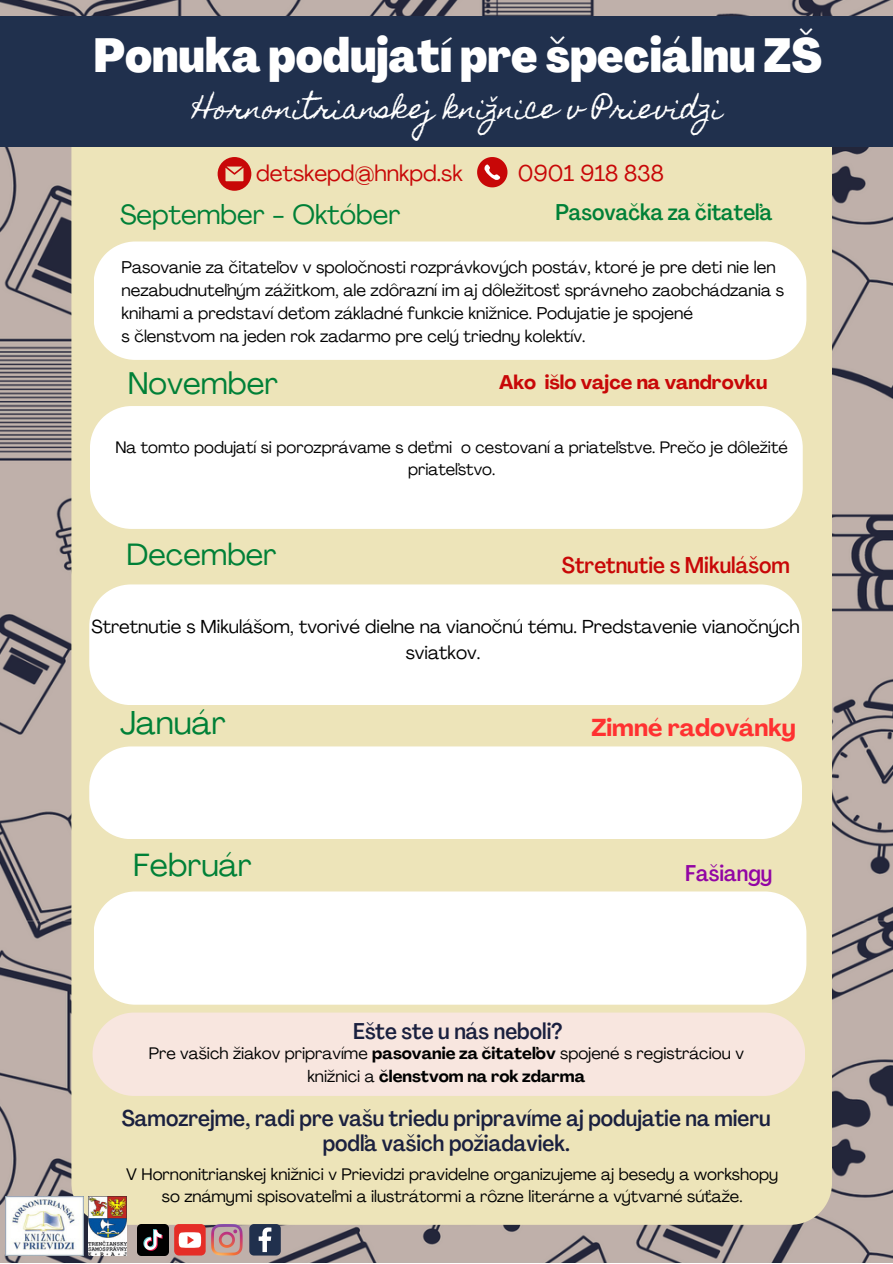
<style>
.page{position:relative;width:893px;height:1264px;background:#fff}
.page>*{position:absolute;margin:0;border:0;box-sizing:border-box;transform-origin:0 0}
.t1{font:800 condensed 47.1px "Agrandir";color:#fff}
.t2{font:32.55px "Agrandir";color:#008037}
.t3{font:31.65px "Agrandir";color:#008037}
.t4{font:30.9px "Agrandir";color:#008037}
.t5{font:30.45px "Agrandir";color:#008037}
.t6{font:27.3px "Agrandir";color:#008037}
.t7{font:27.15px "Homemade Apple";color:#fff}
.t8{font:700 24.15px "Agrandir";color:#ff3131}
.t9{font:500 condensed 22.5px/24.8px "Agrandir";color:#1a203f;text-align:center}
.t10{font:22.5px "Agrandir";color:#c80707}
.t11{font:500 condensed 22.5px "Agrandir";color:#c80707}
.t12{font:500 condensed 22.5px "Agrandir";color:#008037}
.t13{font:500 condensed 22.5px "Agrandir";color:#9205a4}
.t14{font:700 19.5px "Agrandir";color:#c80707}
.t15{font:18.6px/26px "Agrandir";color:#000;text-align:center}
.t16{font:16.8px/23px "Agrandir";color:#000}
.t17{font:16.5px/22.5px "Agrandir";color:#000;text-align:center}
.t18{font:16.35px/22.4px "Agrandir";color:#000;text-align:center}
.s1{font-weight:700}
</style>
<div class="page">
<img style="left:0;top:0;width:892px;height:1262px">
<div style="left:71px;top:147px;width:760px;height:1077px;background:#ede4b9"></div>
<div style="left:0;top:16px;width:892px;height:131px;background:#20304d"></div>
<svg style="left:94px;top:241px;width:712px;height:119px"></svg>
<svg style="left:90px;top:406px;width:712px;height:123px"></svg>
<svg style="left:89px;top:584px;width:713px;height:121px"></svg>
<svg style="left:89px;top:746px;width:713px;height:93px"></svg>
<svg style="left:94px;top:891px;width:712px;height:113px"></svg>
<div style="left:92px;top:1012px;width:713px;height:83px;background:#f8e6df"></div>
<img style="left:6px;top:1195px;width:78px;height:60px">
<img style="left:89px;top:1195px;width:38px;height:60px">
<svg style="left:211px;top:1223px;width:31px;height:32px"></svg>
<svg style="left:249px;top:1223px;width:32px;height:32px"></svg>
<img style="left:137px;top:1223px;width:32px;height:32px">
<div style="left:174px;top:1223px;width:32px;height:32px;background:#e52d27;border-radius:5px"></div>
<svg style="left:179px;top:1232px;width:22px;height:15px"></svg>
<svg style="left:477px;top:157px;width:30px;height:30px"></svg>
<svg style="left:217px;top:157px;width:34px;height:34px"></svg>
<p class="t1" style="left:93px;top:36px;width:730px">Ponuka podujatí pre špeciálnu ZŠ</p>
<p class="t7" style="left:193px;top:93px;width:530px">Hornonitrianskejknižnice v Prievidzi</p>
<p class="t10" style="left:256px;top:164px;width:208px">detskepd@hnkpd.sk</p>
<p class="t10" style="left:517px;top:164px;width:147px">0901 918 838</p>
<p class="t6" style="left:120px;top:203px;width:282px">September - Október</p>
<p class="t12" style="left:555px;top:203px;width:218px">Pasovačka za čitateľa</p>
<p class="t16" style="left:121px;top:257px;width:664px">Pasovanie za čitateľov v spoločnosti rozprávkových postáv, ktoré je pre deti nie len nezabudnuteľným zážitkom, ale zdôrazní im aj dôležitosť správneho zaobchádzania s knihami a predstaví deťom základné funkcie knižnice. Podujatie je spojené</p>
<p class="t16" style="left:121px;top:326px;width:465px">s členstvom na jeden rok zadarmo pre celý triedny kolektív.</p>
<p class="t4" style="left:128px;top:371px;width:152px">November</p>
<p class="t14" style="left:499px;top:375px;width:270px">Ako išlo vajce na vandrovku</p>
<p class="t18" style="left:115px;top:437px;width:673px">Na tomto podujatí si porozprávame s deťmi o cestovaní a priateľstve. Prečo je dôležité priateľstvo.</p>
<p class="t5" style="left:126px;top:542px;width:152px">December</p>
<p class="t11" style="left:562px;top:556px;width:229px">Stretnutie s Mikulášom</p>
<p class="t15" style="left:91px;top:615px;width:709px">Stretnutie s Mikulášom, tvorivé dielne na vianočnú tému. Predstavenie vianočných sviatkov.</p>
<p class="t2" style="left:120px;top:709px;width:107px">Január</p>
<p class="t3" style="left:133px;top:852px;width:120px">Február</p>
<p class="t8" style="left:591px;top:717px;width:206px">Zimné radovánky</p>
<p class="t13" style="left:685px;top:864px;width:89px">Fašiangy</p>
<p class="t9" style="left:353px;top:1020px;width:210px">Ešte ste u nás neboli?</p>
<p class="t17" style="left:149px;top:1044px;width:596px">Pre vašich žiakov pripravíme <span class="s1">pasovanie za čitateľov</span> spojené s registráciou v knižnici a <span class="s1">členstvom na rok zdarma</span></p>
<p class="t9" style="left:122px;top:1108px;width:650px">Samozrejme, radi pre vašu triedu pripravíme aj podujatie na mieru podľa vašich požiadaviek.</p>
<p class="t17" style="left:126px;top:1164px;width:653px">V Hornonitrianskej knižnici v Prievidzi pravidelne organizujeme aj besedy a workshopy so známymi spisovateľmi a ilustrátormi a rôzne literárne a výtvarné súťaže.</p>
</div>
